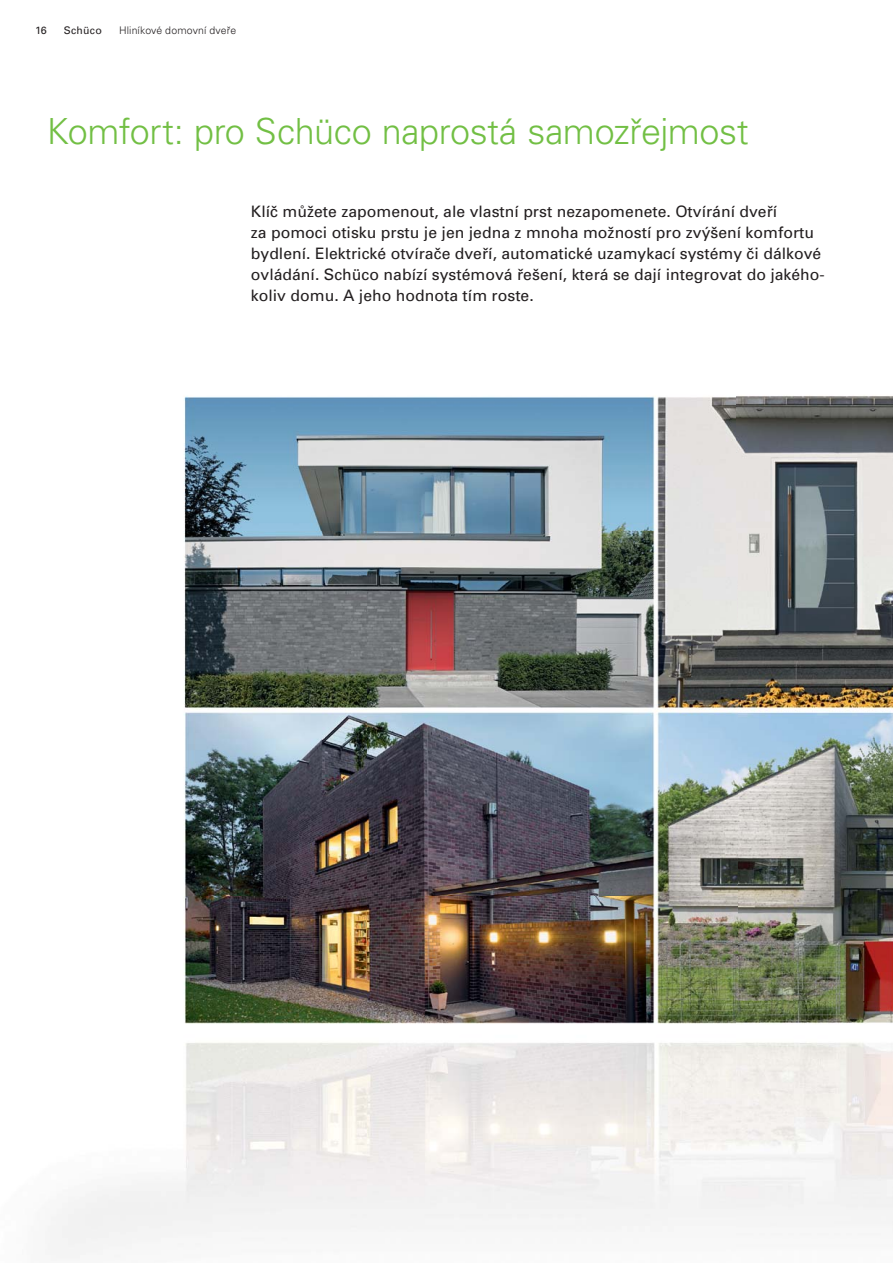
<style>
.page{position:relative;width:893px;height:1263px;background:#fff}
.page>*{position:absolute;margin:0;border:0;box-sizing:border-box;transform-origin:0 0}
.t1{font:300 36px "Univers CE";letter-spacing:-.01em;color:#72bf44}
.t2{font:15.75px/21px "Univers CE";color:#231f20}
.t3{font:300 10.5px "Univers CE";letter-spacing:.01em;color:#231f20}
.t4{font:10.5px "Univers CE";letter-spacing:.03em;color:#231f20}
</style>
<div class="page">
<img style="left:48px;top:395px;width:845px;height:863px">
<p class="t4" style="left:35px;top:26px;width:13px">16</p>
<p class="t4" style="left:64px;top:27px;width:40px">Schüco</p>
<p class="t3" style="left:119px;top:26px;width:119px">Hliníkové domovní dveře</p>
<h1 class="t1" style="left:47px;top:118px;width:703px">Komfort: pro Schüco naprostá samozřejmost</h1>
<p class="t2" style="left:251px;top:202px;width:575px">Klíč můžete zapomenout, ale vlastní prst nezapomenete. Otvírání dveří<br>za pomoci otisku prstu je jen jedna z mnoha možností pro zvýšení komfortu bydlení. Elektrické otvírače dveří, automatické uzamykací systémy či dálkové ovládání. Schüco nabízí systémová řešení, která se dají integrovat do jakého&shy;koliv domu. A jeho hodnota tím roste.</p>
</div>
